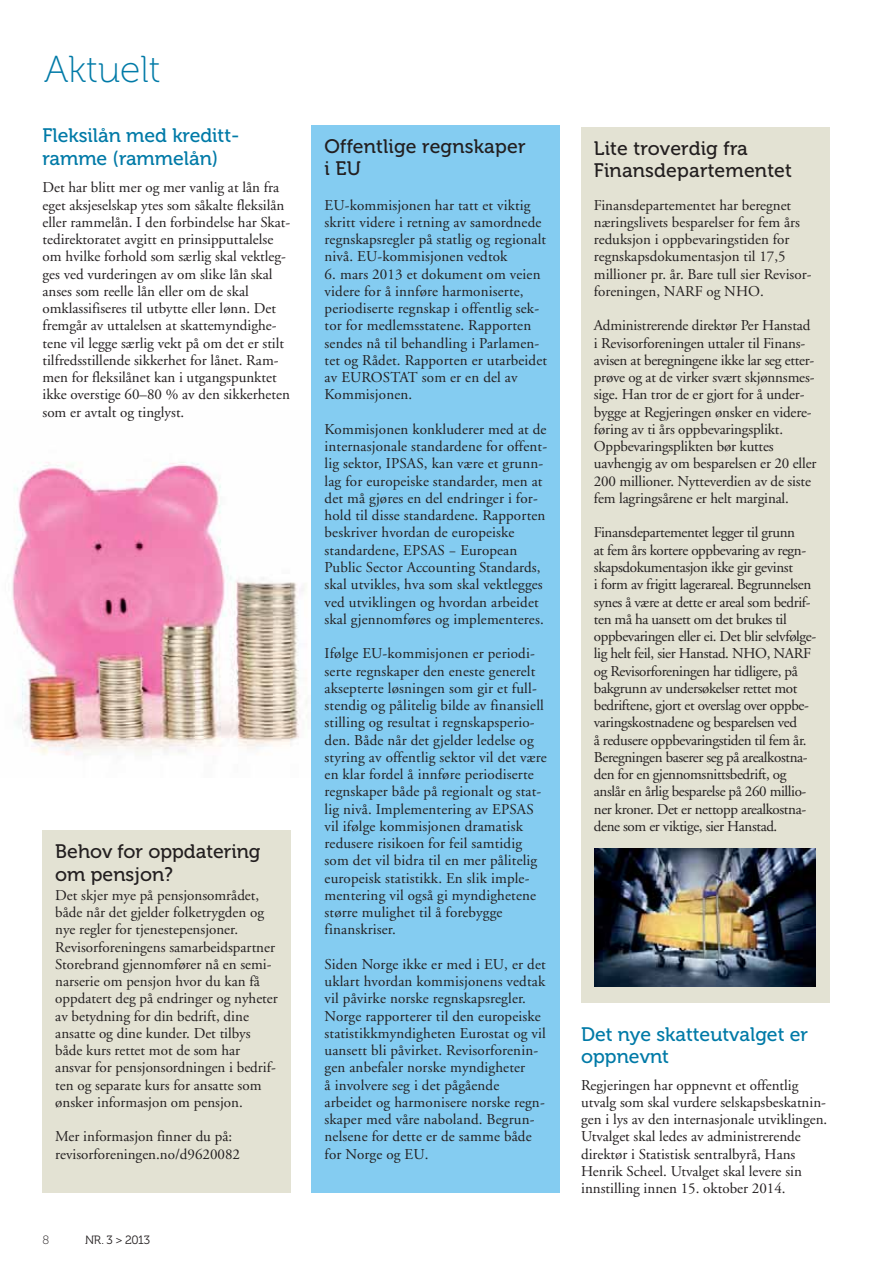
<style>
.page{position:relative;width:893px;height:1263px;background:#fff}
.page>*{position:absolute;margin:0;border:0;box-sizing:border-box;transform-origin:0 0}
.t1{font:37.5px "Museo 100";color:#007aa7}
.t2{font:19.5px/22.5px "Museo 500";letter-spacing:.01em;color:#231f20}
.t3{font:19.5px/22.5px "Museo 500";color:#007aa7}
.t4{font:15px/17.2px "Adobe Garamond";color:#231f20}
.t5{font:15px/17.2px "Adobe Garamond";letter-spacing:-.025em;color:#231f20}
.t6{font:12px "Museo 300";letter-spacing:-.025em;color:#231f20}
.t7{font:12px "Museo 100";color:#231f20}
</style>
<div class="page">
<img style="left:12px;top:410px;width:300px;height:368px">
<div style="left:43px;top:831px;width:248px;height:362px;background:#e3e2d3"></div>
<div style="left:581px;top:128px;width:248px;height:875px;background:#e3e2d3"></div>
<div style="left:312px;top:126px;width:248px;height:1067px;background:#84ccf1"></div>
<img style="left:595px;top:848px;width:221px;height:138px">
<h1 class="t1" style="left:44px;top:55px;width:118px">Aktuelt</h1>
<h2 class="t3" style="left:43px;top:126px;width:198px">Fleksilån med kreditt&shy;ramme (rammelån)</h2>
<p class="t4" style="left:43px;top:180px;width:249px">Det har blitt mer og mer vanlig at lån fra eget aksjeselskap ytes som såkalte fleksilån eller rammelån. I den forbindelse har Skat&shy;tedirektoratet avgitt en prinsipputtalelse om hvilke forhold som særlig skal vektleg&shy;ges ved vurderingen av om slike lån skal anses som reelle lån eller om de skal omklassifiseres til utbytte eller lønn. Det fremgår av uttalelsen at skattemyndighe&shy;tene vil legge særlig vekt på om det er stilt tilfredsstillende sikkerhet for lånet. Ram&shy;men for fleksilånet kan i utgangspunktet ikke overstige 60–80 % av den sikkerheten som er avtalt og tinglyst.</p>
<h2 class="t2" style="left:55px;top:842px;width:207px">Behov for oppdatering om pensjon?</h2>
<p class="t4" style="left:55px;top:888px;width:224px">Det skjer mye på pensjonsområdet, både når det gjelder folketrygden og nye regler for tjenestepensjoner.<br>Revisorforeningens samarbeidspartner Storebrand gjennomfører nå en semi&shy;narserie om pensjon hvor du kan få oppdatert deg på endringer og nyheter av betydning for din bedrift, dine ansatte og dine kunder. Det tilbys både kurs rettet mot de som har ansvar for pensjonsordningen i bedrif&shy;ten og separate kurs for ansatte som ønsker informasjon om pensjon.</p>
<p class="t4" style="left:55px;top:1129px;width:186px">Mer informasjon finner du på: revisorforeningen.no/d9620082</p>
<p class="t7" style="left:43px;top:1235px;width:8px">8</p>
<p class="t6" style="left:85px;top:1235px;width:67px">NR. 3 &gt; 2013</p>
<h2 class="t2" style="left:325px;top:137px;width:202px">Offentlige regnskaper i EU</h2>
<p class="t4" style="left:325px;top:198px;width:223px">EU-kommisjonen har tatt et viktig skritt videre i retning av samordnede regnskapsregler på statlig og regionalt nivå. EU-kommisjonen vedtok</p>
<p class="t4" style="left:325px;top:267px;width:224px">6. mars 2013 et dokument om veien videre for å innføre harmoniserte, periodiserte regnskap i offentlig sek&shy;tor for medlemsstatene. Rapporten sendes nå til behandling i Parlamen&shy;tet og Rådet. Rapporten er utarbeidet av EUROSTAT som er en del av<br>Kommisjonen.</p>
<p class="t4" style="left:325px;top:422px;width:224px">Kommisjonen konkluderer med at de internasjonale standardene for offent&shy;lig sektor, IPSAS, kan være et grunn&shy;lag for europeiske standarder, men at det må gjøres en del endringer i for&shy;hold til disse standardene. Rapporten beskriver hvordan de europeiske standardene, EPSAS − European Public Sector Accounting Standards, skal utvikles, hva som skal vektlegges ved utviklingen og hvordan arbeidet skal gjennomføres og implementeres.</p>
<p class="t4" style="left:325px;top:646px;width:224px">Ifølge EU-kommisjonen er periodi&shy;serte regnskaper den eneste generelt aksepterte løsningen som gir et full&shy;stendig og pålitelig bilde av finansiell stilling og resultat i regnskapsperio&shy;den. Både når det gjelder ledelse og styring av offentlig sektor vil det være en klar fordel å innføre periodiserte regnskaper både på regionalt og stat&shy;lig nivå. Implementering av EPSAS vil ifølge kommisjonen dramatisk redusere risikoen for feil samtidig som det vil bidra til en mer pålitelig europeisk statistikk. En slik imple&shy;mentering vil også gi myndighetene større mulighet til å forebygge finanskriser.</p>
<p class="t4" style="left:325px;top:957px;width:223px">Siden Norge ikke er med i EU, er det uklart hvordan kommisjonens vedtak vil påvirke norske regnskapsregler.<br>Norge rapporterer til den europeiske statistikkmyndigheten Eurostat og vil uansett bli påvirket. Revisorforenin&shy;gen anbefaler norske myndigheter<br>å involvere seg i det pågående arbeidet og harmonisere norske regn&shy;skaper med våre naboland. Begrun&shy;nelsene for dette er de samme både for Norge og EU.</p>
<h2 class="t2" style="left:594px;top:139px;width:200px">Lite troverdig fra<br>Finansdepartementet</h2>
<p class="t4" style="left:594px;top:198px;width:219px">Finansdepartementet har beregnet næringslivets besparelser for fem års reduksjon i oppbevaringstiden for regnskapsdokumentasjon til 17,5 millioner pr. år. Bare tull sier Revisor&shy;foreningen, NARF og NHO.</p>
<p class="t4" style="left:594px;top:318px;width:224px">Administrerende direktør Per Hanstad i Revisorforeningen uttaler til Finans&shy;avisen at beregningene ikke lar seg etter&shy;prøve og at de virker svært skjønnsmes&shy;sige. Han tror de er gjort for å under&shy;bygge at Regjeringen ønsker en videre&shy;føring av ti års oppbevaringsplikt.<br>Oppbevaringsplikten bør kuttes uavhengig av om besparelsen er 20 eller 200 millioner. Nytteverdien av de siste fem lagringsårene er helt marginal.</p>
<p class="t5" style="left:594px;top:525px;width:224px">Finansdepartementet legger til grunn<br>at fem års kortere oppbevaring av regn&shy;skapsdokumentasjon ikke gir gevinst<br>i form av frigitt lagerareal. Begrunnelsen synes å være at dette er areal som bedrif&shy;ten må ha uansett om det brukes til oppbevaringen eller ei. Det blir selvfølge&shy;lig helt feil, sier Hanstad. NHO, NARF og Revisorforeningen har tidligere, på bakgrunn av undersøkelser rettet mot bedriftene, gjort et overslag over oppbe&shy;varingskostnadene og besparelsen ved<br>å redusere oppbevaringstiden til fem år.<br>Beregningen baserer seg på arealkostna&shy;den for en gjennomsnittsbedrift, og anslår en årlig besparelse på 260 millio&shy;ner kroner. Det er nettopp arealkostna&shy;dene som er viktige, sier Hanstad.</p>
<h2 class="t3" style="left:581px;top:1024px;width:228px">Det nye skatteutvalget er oppnevnt</h2>
<p class="t4" style="left:581px;top:1077px;width:248px">Regjeringen har oppnevnt et offentlig utvalg som skal vurdere selskapsbeskatnin&shy;gen i lys av den internasjonale utviklingen.<br>Utvalget skal ledes av administrerende direktør i Statistisk sentralbyrå, Hans Henrik Scheel. Utvalget skal levere sin innstilling innen 15. oktober 2014.</p>
</div>
